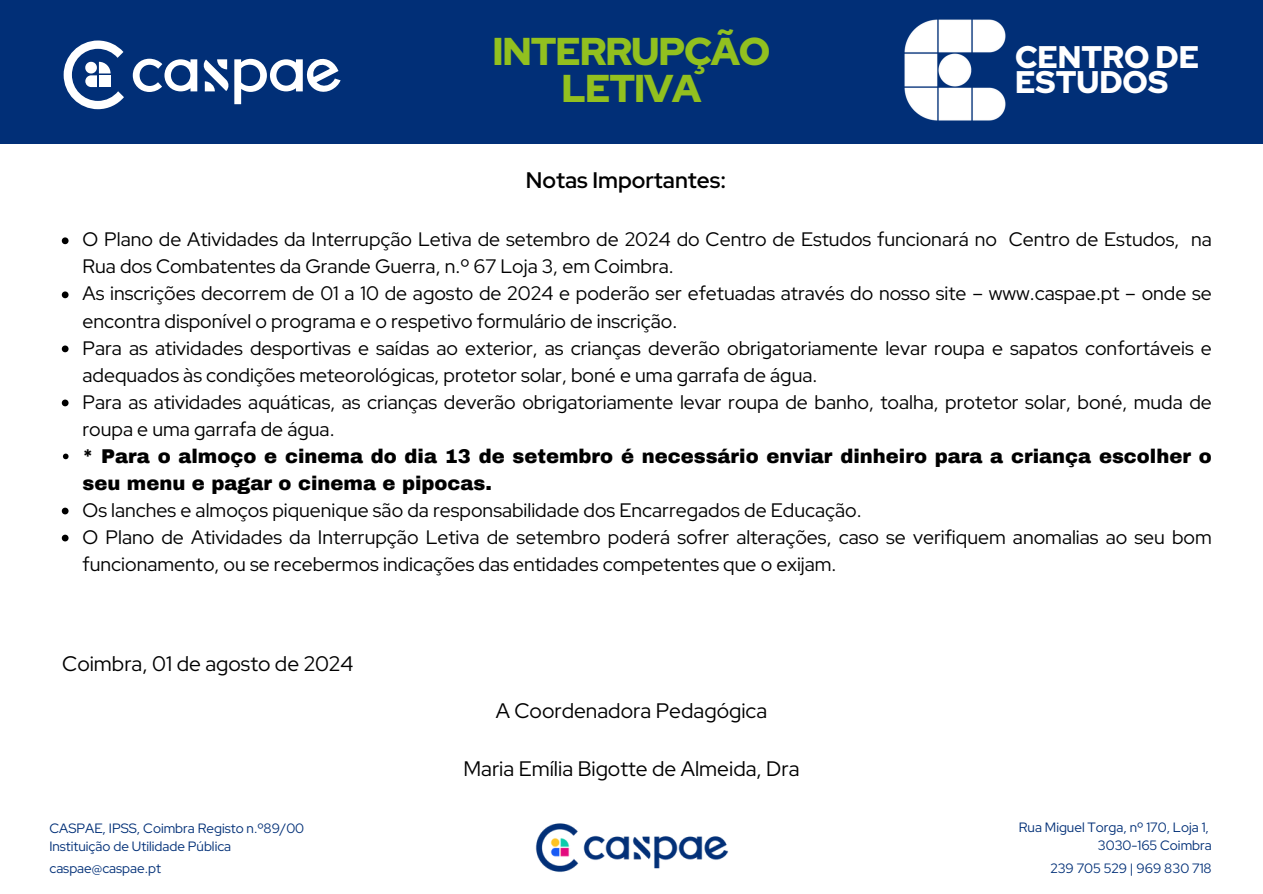
<style>
.page{position:relative;width:1263px;height:894px;background:#fff}
.page>*{position:absolute;margin:0;border:0;box-sizing:border-box;transform-origin:0 0}
.t1{font:900 38.7px/37.2px "Red Hat Display";letter-spacing:-.03em;color:#92c01f;text-align:center}
.t2{font:900 31.2px/25px "Red Hat Display";color:#fff}
.t3{font:600 22.5px "Red Hat Display";color:#000}
.t4{font:21px "Red Hat Display";color:#000}
.t5{font:19.5px/27px "Red Hat Display";color:#000}
.t6{font:900 19.5px/27px "Archivo";color:#000}
.t7{font:13.5px/18px "Red Hat Display";color:#012f77}
</style>
<div class="page">
<img style="left:535px;top:823px;width:194px;height:49px">
<div style="left:0;top:0;width:1263px;height:144px;background:#012f77"></div>
<img style="left:904px;top:19px;width:102px;height:102px">
<svg style="left:62px;top:237px;width:7px;height:7px"></svg>
<svg style="left:62px;top:291px;width:7px;height:7px"></svg>
<svg style="left:62px;top:345px;width:7px;height:7px"></svg>
<svg style="left:62px;top:399px;width:7px;height:7px"></svg>
<svg style="left:63px;top:453px;width:6px;height:6px"></svg>
<svg style="left:62px;top:507px;width:7px;height:7px"></svg>
<svg style="left:62px;top:534px;width:7px;height:7px"></svg>
<svg style="left:133px;top:59px;width:64px;height:33px"></svg>
<svg style="left:203px;top:58px;width:138px;height:46px"></svg>
<svg style="left:64px;top:40px;width:60px;height:69px"></svg>
<p class="t1" style="left:492px;top:32px;width:280px">INTERRUPÇÃO<br>LETIVA</p>
<p class="t2" style="left:1015px;top:45px;width:186px">CENTRO DE<br>ESTUDOS</p>
<p class="t3" style="left:526px;top:165px;width:202px">Notas Importantes:</p>
<h2 class="t5" style="left:83px;top:226px;width:1131px">O Plano de Atividades da Interrupção Letiva de setembro de 2024 do Centro de Estudos funcionará no Centro de Estudos, na</h2>
<h3 class="t5" style="left:83px;top:253px;width:1131px">Rua dos Combatentes da Grande Guerra, n.º 67 Loja 3, em Coimbra.<br>As inscrições decorrem de 01 a 10 de agosto de 2024 e poderão ser efetuadas através do nosso site – www.caspae.pt – onde se encontra disponível o programa e o respetivo formulário de inscrição.<br>Para as atividades desportivas e saídas ao exterior, as crianças deverão obrigatoriamente levar roupa e sapatos confortáveis e adequados às condições meteorológicas, protetor solar, boné e uma garrafa de água.</h3>
<p class="t5" style="left:83px;top:388px;width:1131px">Para as atividades aquáticas, as crianças deverão obrigatoriamente levar roupa de banho, toalha, protetor solar, boné, muda de roupa e uma garrafa de água.</p>
<p class="t6" style="left:83px;top:442px;width:1131px">* Para o almoço e cinema do dia 13 de setembro é necessário enviar dinheiro para a criança escolher o seu menu e pagar o cinema e pipocas.</p>
<p class="t5" style="left:83px;top:496px;width:780px">Os lanches e almoços piquenique são da responsabilidade dos Encarregados de Educação.</p>
<p class="t5" style="left:83px;top:523px;width:1131px">O Plano de Atividades da Interrupção Letiva de setembro poderá sofrer alterações, caso se verifiquem anomalias ao seu bom funcionamento, ou se recebermos indicações das entidades competentes que o exijam.</p>
<p class="t4" style="left:62px;top:649px;width:293px">Coimbra, 01 de agosto de 2024</p>
<p class="t7" style="left:49px;top:818px;width:256px">CASPAE, IPSS, Coimbra Registo n.º89/00<br>Instituição de Utilidade Pública</p>
<h4 class="t7" style="left:49px;top:859px;width:113px">caspae@caspae.pt</h4>
<p class="t4" style="left:496px;top:696px;width:273px">A Coordenadora Pedagógica</p>
<p class="t4" style="left:463px;top:754px;width:338px">Maria Emília Bigotte de Almeida, Dra</p>
<h4 class="t7" style="left:1019px;top:818px;width:191px">Rua Miguel Torga, nº 170, Loja 1,</h4>
<h4 class="t7" style="left:1098px;top:836px;width:115px">3030-165 Coimbra</h4>
<p class="t7" style="left:1050px;top:859px;width:163px">239 705 529 | 969 830 718</p>
</div>
